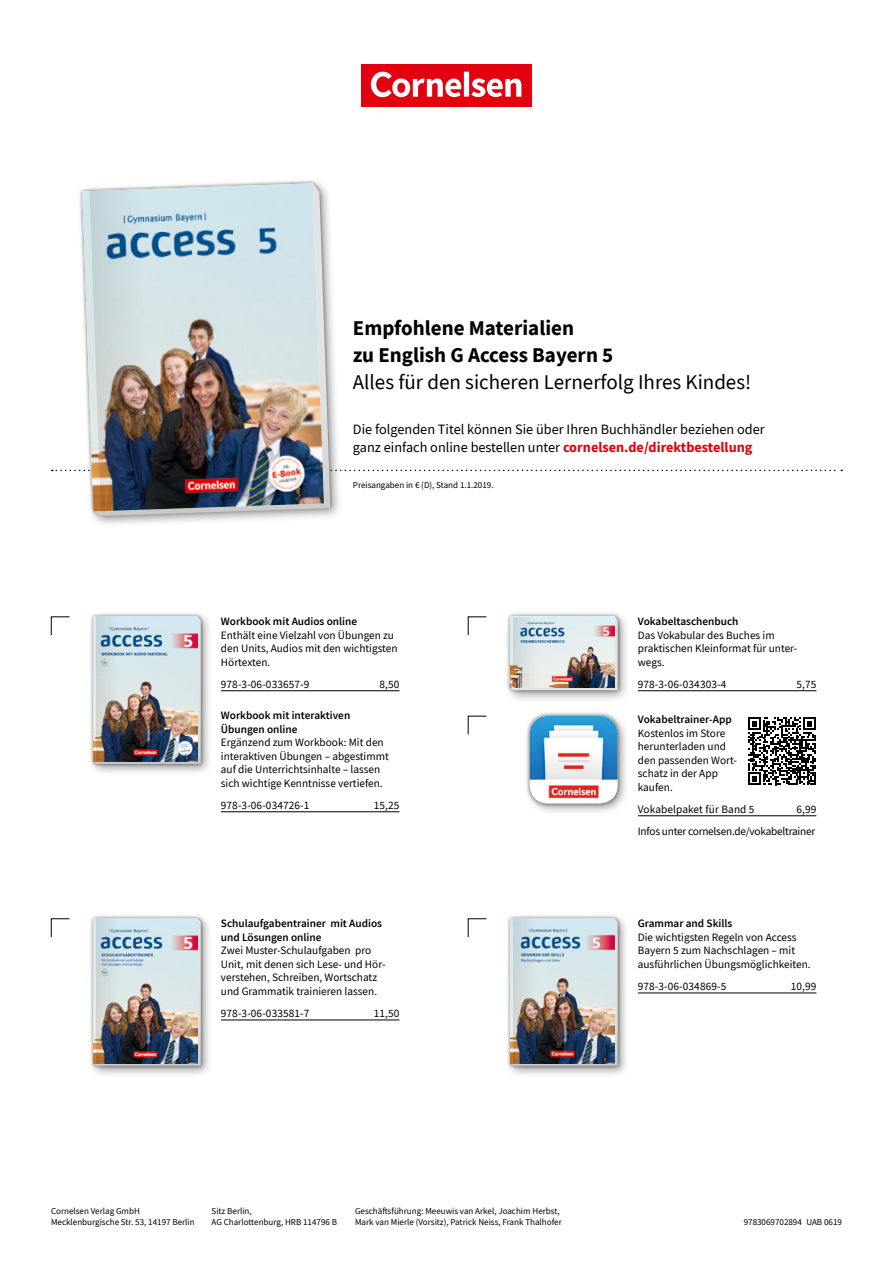
<style>
.page{position:relative;width:893px;height:1263px;background:#fff}
.page>*{position:absolute;margin:0;border:0;box-sizing:border-box;transform-origin:0 0}
.t1{font:700 21px/27px "CV Source Sans";color:#000}
.t2{font:21px "CV Source Sans";color:#000}
.t3{font:14.25px/18px "CV Source Sans";color:#000}
.t4{font:11.25px/13.5px "CV Source Sans";color:#000}
.t5{font:600 11.25px/13.5px "CV Source Sans";color:#000}
.t6{font:11.25px/22px "CV Source Sans";letter-spacing:-.02em;color:#000;text-align:right}
.t7{font:9px/10.5px "CV Source Sans";color:#000}
.s1{font-weight:700;color:#e3000f}
</style>
<div class="page">
<svg style="left:51px;top:918px;width:19px;height:19px"></svg>
<svg style="left:468px;top:918px;width:19px;height:19px"></svg>
<svg style="left:468px;top:616px;width:19px;height:19px"></svg>
<svg style="left:51px;top:616px;width:19px;height:19px"></svg>
<hr style="left:221px;top:1020px;width:178px;height:1px;background:#000">
<hr style="left:638px;top:993px;width:178px;height:1px;background:#000">
<div style="left:87px;top:912px;width:126px;height:166px;background:#000;opacity:.4"></div>
<div style="left:90px;top:915px;width:114px;height:154px;background:#000;opacity:.4"></div>
<svg style="left:93px;top:918px;width:108px;height:148px"></svg>
<img style="left:93px;top:918px;width:105px;height:145px">
<img style="left:97px;top:918px;width:23px;height:145px">
<div style="left:504px;top:912px;width:126px;height:166px;background:#000;opacity:.4"></div>
<div style="left:507px;top:915px;width:114px;height:154px;background:#000;opacity:.4"></div>
<svg style="left:510px;top:918px;width:108px;height:148px"></svg>
<img style="left:510px;top:918px;width:105px;height:145px">
<img style="left:514px;top:918px;width:23px;height:145px">
<hr style="left:638px;top:690px;width:178px;height:1px;background:#000">
<hr style="left:638px;top:815px;width:178px;height:1px;background:#000">
<hr style="left:221px;top:690px;width:178px;height:1px;background:#000">
<hr style="left:221px;top:811px;width:178px;height:1px;background:#000">
<div style="left:87px;top:611px;width:126px;height:165px;background:#000;opacity:.4"></div>
<div style="left:90px;top:613px;width:114px;height:154px;background:#000;opacity:.4"></div>
<svg style="left:93px;top:617px;width:108px;height:147px"></svg>
<img style="left:93px;top:617px;width:105px;height:145px">
<img style="left:97px;top:617px;width:23px;height:145px">
<div style="left:76px;top:177px;width:266px;height:351px;background:#000;opacity:.4"></div>
<svg style="left:79px;top:180px;width:255px;height:340px"></svg>
<svg style="left:52px;top:189px;width:790px;height:322px"></svg>
<div style="left:504px;top:610px;width:127px;height:93px;background:#000;opacity:.4"></div>
<div style="left:506px;top:612px;width:116px;height:82px;background:#000;opacity:.4"></div>
<svg style="left:510px;top:617px;width:108px;height:73px"></svg>
<img style="left:510px;top:617px;width:105px;height:70px">
<svg style="left:514px;top:617px;width:23px;height:70px;background:#c5ced1"></svg>
<svg style="left:468px;top:716px;width:19px;height:19px"></svg>
<div style="left:524px;top:710px;width:106px;height:106px;background:#000;opacity:.4"></div>
<div style="left:526px;top:712px;width:95px;height:95px;background:#000;opacity:.4"></div>
<img style="left:530px;top:716px;width:87px;height:87px">
<svg style="left:748px;top:717px;width:68px;height:68px"></svg>
<div style="left:361px;top:64px;width:170px;height:42px;background:#e3000f"></div>
<svg style="left:371px;top:72px;width:150px;height:25px"></svg>
<h1 class="t1" style="left:353px;top:315px;width:262px">Empfohlene Materialien<br>zu English G Access Bayern 5</h1>
<h1 class="t2" style="left:353px;top:369px;width:400px">Alles für den sicheren Lernerfolg Ihres Kindes!</h1>
<p class="t3" style="left:353px;top:421px;width:413px">Die folgenden Titel können Sie über Ihren Buchhändler beziehen oder ganz einfach online bestellen unter <span class="s1">cornelsen.de/direktbestellung</span></p>
<p class="t7" style="left:353px;top:480px;width:142px">Preisangaben in € (D), Stand 1.1.2019.</p>
<p class="t5" style="left:221px;top:614px;width:138px">Workbook mit Audios online</p>
<p class="t4" style="left:221px;top:628px;width:178px">Enthält eine Vielzahl von Übungen zu den Units, Audios mit den wichtigsten<br>Hörtexten.</p>
<p class="t4" style="left:221px;top:677px;width:90px">978-3-06-033657-9</p>
<p class="t4" style="left:380px;top:677px;width:21px">8,50</p>
<p class="t5" style="left:221px;top:708px;width:131px">Workbook mit interaktiven<br>Übungen online</p>
<p class="t4" style="left:221px;top:735px;width:169px">Ergänzend zum Workbook: Mit den interaktiven Übungen – abgestimmt auf die Unterrichtsinhalte – lassen sich wichtige Kenntnisse vertiefen.</p>
<p class="t4" style="left:221px;top:798px;width:90px">978-3-06-034726-1</p>
<p class="t4" style="left:374px;top:798px;width:27px">15,25</p>
<p class="t5" style="left:221px;top:917px;width:163px">Schulaufgabentrainer mit Audios und Lösungen online</p>
<p class="t4" style="left:221px;top:944px;width:166px">Zwei Muster-Schulaufgaben pro Unit, mit denen sich Lese- und Hör&shy;verstehen, Schreiben, Wortschatz und Grammatik trainieren lassen.</p>
<p class="t4" style="left:221px;top:1006px;width:90px">978-3-06-033581-7</p>
<p class="t4" style="left:374px;top:1006px;width:27px">11,50</p>
<p class="t7" style="left:51px;top:1206px;width:145px">Cornelsen Verlag GmbH<br>Mecklenburgische Str. 53, 14197 Berlin</p>
<p class="t7" style="left:355px;top:1206px;width:208px">Geschäftsführung: Meeuwis van Arkel, Joachim Herbst,<br>Mark van Mierle (Vorsitz), Patrick Neiss, Frank Thalhofer</p>
<p class="t7" style="left:212px;top:1206px;width:127px">Sitz Berlin,<br>AG Charlottenburg, HRB 114796 B</p>
<p class="t5" style="left:638px;top:614px;width:102px">Vokabeltaschenbuch</p>
<p class="t4" style="left:638px;top:628px;width:161px">Das Vokabular des Buches im praktischen Kleinformat für unter&shy;wegs.</p>
<p class="t4" style="left:638px;top:677px;width:90px">978-3-06-034303-4</p>
<p class="t4" style="left:796px;top:677px;width:21px">5,75</p>
<p class="t5" style="left:638px;top:712px;width:95px">Vokabeltrainer-App</p>
<p class="t4" style="left:638px;top:726px;width:101px">Kostenlos im Store herunterladen und den passenden Wort&shy;schatz in der App kaufen.</p>
<p class="t4" style="left:638px;top:802px;width:118px">Vokabelpaket für Band 5</p>
<p class="t6" style="left:638px;top:798px;width:180px">6,99<br>Infos unter cornelsen.de/vokabeltrainer</p>
<p class="t5" style="left:638px;top:917px;width:96px">Grammar and Skills</p>
<p class="t4" style="left:638px;top:930px;width:174px">Die wichtigsten Regeln von Access<br>Bayern 5 zum Nachschlagen – mit ausführlichen Übungsmöglichkeiten.</p>
<p class="t4" style="left:638px;top:979px;width:90px">978-3-06-034869-5</p>
<p class="t4" style="left:791px;top:979px;width:27px">10,99</p>
<p class="t7" style="left:744px;top:1216px;width:100px">9783069702894 UAB 0619</p>
</div>
